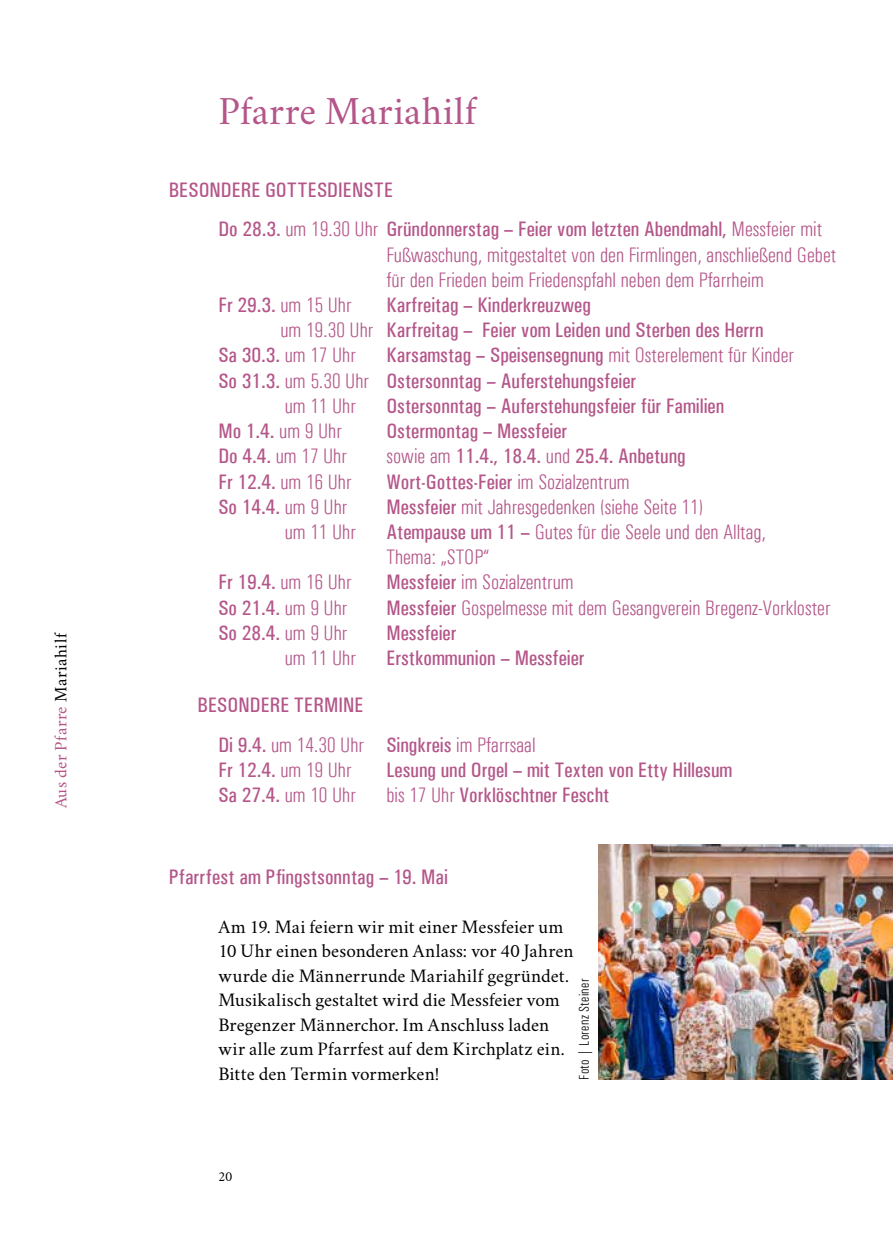
<style>
.page{position:relative;width:893px;height:1241px;background:#fff}
.page>*{position:absolute;margin:0;border:0;box-sizing:border-box;transform-origin:0 0}
.t1{font:40.25px "Crimson";letter-spacing:.015em;color:#b45689}
.t2{font:500 condensed 21px "Univers";color:#b45689}
.t3{font:300 condensed 21px/25.2px "Univers";color:#b45689}
.t4{font:19.25px/24.5px "Crimson";letter-spacing:.005em;color:#000}
.t5{font:17.5px "Crimson";letter-spacing:.035em;color:#b45689}
.t6{font:300 condensed 14px "Univers";letter-spacing:.025em;color:#000}
.t7{font:14px "Crimson";color:#000}
.s1{color:#000}
.s2{font-weight:300}
.s3{font-weight:500}
</style>
<div class="page">
<img style="left:599px;top:844px;width:294px;height:235px">
<p class="t5" style="left:47px;top:808px;width:177px;rotate:-90deg">Aus der Pfarre <span class="s1">Mariahilf</span></p>
<h1 class="t1" style="left:218px;top:79px;width:260px">Pfarre Mariahilf</h1>
<p class="t2" style="left:169px;top:178px;width:226px">BESONDERE GOTTESDIENSTE</p>
<p class="t2" style="left:218px;top:217px;width:605px">Do 28.3. <span class="s2">um 19.30 Uhr</span> Gründonnerstag – Feier vom letzten Abendmahl, <span class="s2">Messfeier mit</span></p>
<p class="t3" style="left:386px;top:242px;width:451px">Fußwaschung, mitgestaltet von den Firmlingen, anschließend Gebet</p>
<p class="t3" style="left:386px;top:267px;width:379px">für den Frieden beim Friedenspfahl neben dem Pfarrheim</p>
<p class="t2" style="left:218px;top:292px;width:135px">Fr 29.3. <span class="s2">um 15 Uhr</span></p>
<p class="t2" style="left:386px;top:292px;width:206px">Karfreitag – Kinderkreuzweg</p>
<p class="t2" style="left:280px;top:318px;width:485px"><span class="s2">um 19.30 Uhr</span> Karfreitag – Feier vom Leiden und Sterben des Herrn</p>
<p class="t2" style="left:218px;top:343px;width:139px">Sa 30.3. <span class="s2">um 17 Uhr</span></p>
<p class="t2" style="left:386px;top:343px;width:409px">Karsamstag – Speisensegnung <span class="s2">mit Osterelement für Kinder</span></p>
<p class="t2" style="left:218px;top:368px;width:419px">So 31.3. <span class="s2">um 5.30 Uhr</span> Ostersonntag – Auferstehungsfeier</p>
<p class="t3" style="left:285px;top:393px;width:73px">um 11 Uhr</p>
<p class="t2" style="left:386px;top:393px;width:339px">Ostersonntag – Auferstehungsfeier für Familien</p>
<p class="t2" style="left:218px;top:418px;width:125px">Mo 1.4. <span class="s2">um 9 Uhr</span></p>
<p class="t2" style="left:386px;top:418px;width:182px">Ostermontag – Messfeier</p>
<p class="t3" style="left:218px;top:443px;width:130px"><span class="s3">Do 4.4.</span> um 17 Uhr</p>
<p class="t2" style="left:386px;top:444px;width:301px"><span class="s2">sowie am</span> 11.4., 18.4. <span class="s2">und</span> 25.4. Anbetung</p>
<p class="t2" style="left:218px;top:469px;width:135px">Fr 12.4. <span class="s2">um 16 Uhr</span></p>
<p class="t2" style="left:386px;top:469px;width:245px">Wort-Gottes-Feier <span class="s2">im Sozialzentrum</span></p>
<p class="t2" style="left:218px;top:494px;width:130px">So 14.4. <span class="s2">um 9 Uhr</span></p>
<p class="t3" style="left:386px;top:494px;width:318px"><span class="s3">Messfeier</span> mit Jahresgedenken (siehe Seite 11)</p>
<p class="t3" style="left:285px;top:519px;width:73px">um 11 Uhr</p>
<p class="t3" style="left:386px;top:519px;width:381px"><span class="s3">Atempause um 11 –</span> Gutes für die Seele und den Alltag,<br>Thema: „STOP“</p>
<p class="t2" style="left:218px;top:570px;width:135px">Fr 19.4. <span class="s2">um 16 Uhr</span></p>
<p class="t3" style="left:386px;top:569px;width:189px"><span class="s3">Messfeier</span> im Sozialzentrum</p>
<p class="t2" style="left:218px;top:595px;width:130px">So 21.4. <span class="s2">um 9 Uhr</span></p>
<p class="t3" style="left:386px;top:595px;width:445px"><span class="s3">Messfeier</span> Gospelmesse mit dem Gesangverein Bregenz-Vorkloster</p>
<p class="t2" style="left:218px;top:620px;width:130px">So 28.4. <span class="s2">um 9 Uhr</span></p>
<p class="t2" style="left:386px;top:620px;width:72px">Messfeier</p>
<p class="t3" style="left:285px;top:645px;width:73px">um 11 Uhr</p>
<p class="t2" style="left:386px;top:645px;width:200px">Erstkommunion – Messfeier</p>
<p class="t2" style="left:197px;top:692px;width:167px">BESONDERE TERMINE</p>
<p class="t3" style="left:218px;top:732px;width:319px"><span class="s3">Di 9.4.</span> um 14.30 Uhr <span class="s3">Singkreis</span> im Pfarrsaal<br><span class="s3">Fr 12.4.</span> um 19 Uhr</p>
<p class="t2" style="left:386px;top:757px;width:347px">Lesung und Orgel – mit Texten von Etty Hillesum</p>
<p class="t2" style="left:218px;top:782px;width:139px">Sa 27.4. <span class="s2">um 10 Uhr</span></p>
<p class="t2" style="left:386px;top:782px;width:224px"><span class="s2">bis 17 Uhr</span> Vorklöschtner Fescht</p>
<p class="t2" style="left:169px;top:864px;width:281px">Pfarrfest am Pfingstsonntag – 19. Mai</p>
<p class="t4" style="left:218px;top:911px;width:357px">Am 19. Mai feiern wir mit einer Messfeier um 10 Uhr einen besonderen Anlass: vor 40 Jahren wurde die Männerrunde Mariahilf gegründet.<br>Musikalisch gestaltet wird die Messfeier vom Bregenzer Männerchor. Im Anschluss laden wir alle zum Pfarrfest auf dem Kirchplatz ein.<br>Bitte den Termin vormerken!</p>
<p class="t6" style="left:576px;top:1079px;width:103px;rotate:-90deg">Foto | Lorenz Steiner</p>
<p class="t7" style="left:218px;top:1164px;width:15px">20</p>
</div>
